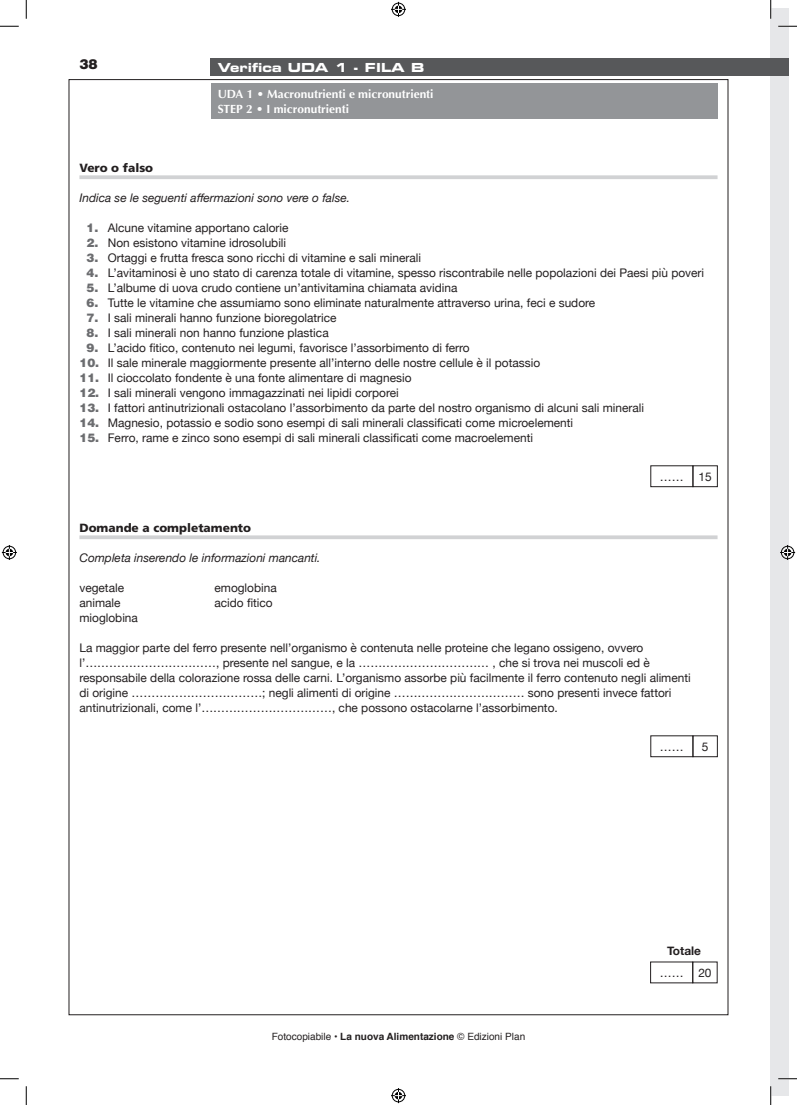
<style>
.page{position:relative;width:797px;height:1105px;background:#fff}
.page>*{position:absolute;margin:0;border:0;box-sizing:border-box;transform-origin:0 0}
.t1{font:900 13.75px "Helvetica";color:#231f20}
.t2{font:12.5px "Eurostile Bold Extended Two";color:#fff}
.Di_default{font:11.88px/15px "Helvetica Neue";color:#231f20}
.Di_default-2{font:italic 11.88px "Helvetica Neue";color:#231f20}
.t3{font:700 11.88px "Optima";color:#fff}
.Di_default-3{font:900 11.88px "Frutiger";color:#231f20}
.Di_default-4{font:700 11.88px "Helvetica Neue";color:#231f20}
.t4{font:10px "Helvetica";color:#231f20}
.s1{font-family:"Helvetica";font-weight:900;color:#6c6d70}
.s2{font-weight:700}
</style>
<div class="page">
<div style="left:770px;top:9px;width:18px;height:1087px;background:#e6e7e9"></div>
<div style="left:211px;top:58px;width:559px;height:18px;background:#57585a"></div>
<div style="left:770px;top:58px;width:18px;height:18px;background:#57585a"></div>
<div style="left:211px;top:83px;width:506px;height:35px;background:#939598"></div>
<svg style="left:79px;top:175px;width:638px;height:4px;fill:#d1d2d4"></svg>
<svg style="left:79px;top:535px;width:638px;height:4px;fill:#d1d2d4"></svg>
<div style="left:650px;top:466px;width:43px;height:21px;border:1px solid #231f20"></div>
<div style="left:692px;top:466px;width:25px;height:21px;border:1px solid #231f20"></div>
<div style="left:650px;top:736px;width:43px;height:21px;border:1px solid #231f20"></div>
<div style="left:692px;top:736px;width:25px;height:21px;border:1px solid #231f20"></div>
<svg style="left:0;top:25px;width:19px;height:2px"></svg>
<svg style="left:778px;top:25px;width:19px;height:2px"></svg>
<svg style="left:0;top:1078px;width:19px;height:1px"></svg>
<svg style="left:778px;top:1078px;width:19px;height:1px"></svg>
<svg style="left:25px;top:0;width:2px;height:19px"></svg>
<svg style="left:25px;top:1086px;width:2px;height:19px"></svg>
<svg style="left:770px;top:0;width:1px;height:19px"></svg>
<svg style="left:770px;top:1086px;width:1px;height:19px"></svg>
<svg style="left:391px;top:2px;width:15px;height:15px"></svg>
<svg style="left:391px;top:1088px;width:15px;height:15px"></svg>
<svg style="left:2px;top:545px;width:15px;height:15px"></svg>
<svg style="left:780px;top:545px;width:15px;height:15px"></svg>
<p class="t1" style="left:79px;top:55px;width:20px">38</p>
<p class="t2" style="left:218px;top:59px;width:208px">Verifica UDA 1 - FILA B</p>
<p class="t3" style="left:218px;top:87px;width:217px">UDA 1 • Macronutrienti e micronutrienti</p>
<p class="t3" style="left:218px;top:102px;width:133px">STEP 2 • I micronutrienti</p>
<p class="Di_default-3" style="left:79px;top:160px;width:75px">Vero o falso</p>
<p class="Di_default-2" style="left:79px;top:189px;width:272px">Indica se le seguenti affermazioni sono vere o false.</p>
<p class="Di_default" style="left:86px;top:221px;width:203px"><span class="s1">1.</span> Alcune vitamine apportano calorie</p>
<p class="Di_default" style="left:86px;top:236px;width:201px"><span class="s1">2.</span> Non esistono vitamine idrosolubili</p>
<p class="Di_default" style="left:86px;top:251px;width:336px"><span class="s1">3.</span> Ortaggi e frutta fresca sono ricchi di vitamine e sali minerali</p>
<p class="Di_default" style="left:86px;top:266px;width:619px"><span class="s1">4.</span> L’avitaminosi è uno stato di carenza totale di vitamine, spesso riscontrabile nelle popolazioni dei Paesi più poveri</p>
<p class="Di_default" style="left:86px;top:281px;width:372px"><span class="s1">5.</span> L’albume di uova crudo contiene un’antivitamina chiamata avidina</p>
<p class="Di_default" style="left:86px;top:296px;width:510px"><span class="s1">6.</span> Tutte le vitamine che assumiamo sono eliminate naturalmente attraverso urina, feci e sudore</p>
<p class="Di_default" style="left:86px;top:311px;width:251px"><span class="s1">7.</span> I sali minerali hanno funzione bioregolatrice</p>
<p class="Di_default" style="left:86px;top:326px;width:244px"><span class="s1">8.</span> I sali minerali non hanno funzione plastica</p>
<p class="Di_default" style="left:86px;top:341px;width:385px"><span class="s1">9.</span> L’acido fitico, contenuto nei legumi, favorisce l’assorbimento di ferro</p>
<p class="Di_default" style="left:79px;top:356px;width:462px"><span class="s1">10.</span> Il sale minerale maggiormente presente all’interno delle nostre cellule è il potassio</p>
<p class="Di_default" style="left:79px;top:371px;width:333px"><span class="s1">11.</span> Il cioccolato fondente è una fonte alimentare di magnesio</p>
<p class="Di_default" style="left:79px;top:386px;width:321px"><span class="s1">12.</span> I sali minerali vengono immagazzinati nei lipidi corporei</p>
<p class="Di_default" style="left:79px;top:401px;width:566px"><span class="s1">13.</span> I fattori antinutrizionali ostacolano l’assorbimento da parte del nostro organismo di alcuni sali minerali</p>
<p class="Di_default" style="left:79px;top:416px;width:495px"><span class="s1">14.</span> Magnesio, potassio e sodio sono esempi di sali minerali classificati come microelementi</p>
<p class="Di_default" style="left:79px;top:431px;width:455px"><span class="s1">15.</span> Ferro, rame e zinco sono esempi di sali minerali classificati come macroelementi</p>
<p class="Di_default" style="left:660px;top:470px;width:25px">……</p>
<p class="Di_default" style="left:698px;top:470px;width:15px">15</p>
<p class="Di_default-3" style="left:79px;top:520px;width:173px">Domande a completamento</p>
<p class="Di_default-2" style="left:79px;top:549px;width:243px">Completa inserendo le informazioni mancanti.</p>
<p class="Di_default" style="left:79px;top:581px;width:46px">vegetale</p>
<p class="Di_default" style="left:214px;top:581px;width:64px">emoglobina</p>
<p class="Di_default" style="left:79px;top:596px;width:43px">animale</p>
<p class="Di_default" style="left:214px;top:596px;width:60px">acido fitico</p>
<p class="Di_default" style="left:79px;top:611px;width:60px">mioglobina</p>
<p class="Di_default" style="left:79px;top:641px;width:613px">La maggior parte del ferro presente nell’organismo è contenuta nelle proteine che legano ossigeno, ovvero l’……………………………, presente nel sangue, e la …………………………… , che si trova nei muscoli ed è responsabile della colorazione rossa delle carni. L’organismo assorbe più facilmente il ferro contenuto negli alimenti</p>
<p class="Di_default" style="left:79px;top:686px;width:593px">di origine ……………………………; negli alimenti di origine …………………………… sono presenti invece fattori antinutrizionali, come l’……………………………, che possono ostacolarne l’assorbimento.</p>
<p class="Di_default" style="left:660px;top:740px;width:25px">……</p>
<p class="Di_default" style="left:701px;top:740px;width:8px">5</p>
<p class="Di_default-4" style="left:667px;top:941px;width:36px">Totale</p>
<p class="t4" style="left:272px;top:1028px;width:255px">Fotocopiabile • <span class="s2">La nuova Alimentazione</span> © Edizioni Plan</p>
<p class="Di_default" style="left:659px;top:966px;width:25px">……</p>
<p class="Di_default" style="left:698px;top:966px;width:15px">20</p>
</div>
